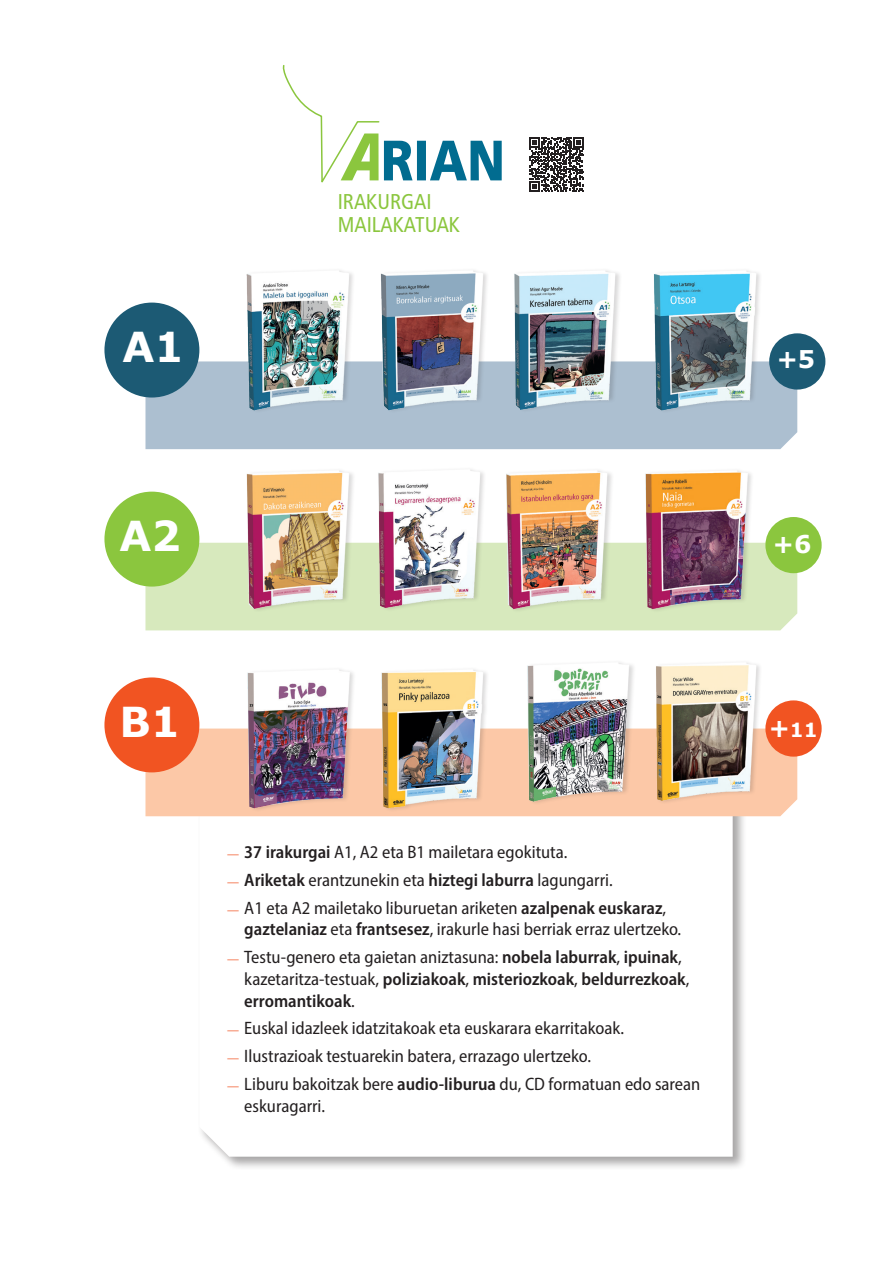
<style>
.page{position:relative;width:893px;height:1263px;background:#fff}
.page>*{position:absolute;margin:0;border:0;box-sizing:border-box;transform-origin:0 0}
.t1{font:700 41.25px "Verdana";color:#fff}
.t2{font:700 24.45px "Verdana";color:#fff}
.t3{font:condensed 21.45px "Frutiger";color:#8bc63e}
.t4{font:700 19.5px "Verdana";color:#fff}
.t5{font:semi-condensed 18px/21.6px "Myriad Pro";color:#231f20}
.t6{font:600 semi-condensed 18px/21.6px "Myriad Pro";color:#231f20}
.s1{font-stretch:condensed;font-size:12px;color:#f15422}
.s2{font-weight:600}
.s3{font-weight:400;font-stretch:condensed;font-size:12px;color:#f15422}
.s4{font-weight:400}
.s5{font-size:24.45px}
</style>
<div class="page">
<div style="left:197px;top:799px;width:550px;height:372px;background:#231f20;opacity:.4"></div>
<svg style="left:199px;top:816px;width:534px;height:341px"></svg>
<div style="left:145px;top:361px;width:652px;height:88px;background:#acbfd0"></div>
<div style="left:145px;top:543px;width:652px;height:87px;background:#d7e9bd"></div>
<div style="left:145px;top:728px;width:652px;height:88px;background:#fcc8a7"></div>
<div style="left:104px;top:303px;width:95px;height:94px;background:#1c5a74;border-radius:50%"></div>
<div style="left:769px;top:333px;width:56px;height:57px;background:#1c5a74;border-radius:50%"></div>
<div style="left:765px;top:517px;width:57px;height:56px;background:#8bc63e;border-radius:50%"></div>
<div style="left:765px;top:700px;width:57px;height:57px;background:#f15422;border-radius:50%"></div>
<div style="left:104px;top:492px;width:95px;height:95px;background:#8bc63e;border-radius:50%"></div>
<div style="left:104px;top:677px;width:95px;height:95px;background:#f15422;border-radius:50%"></div>
<svg style="left:530px;top:137px;width:54px;height:54px"></svg>
<img style="left:240px;top:470px;width:127px;height:147px">
<img style="left:213px;top:270px;width:134px;height:147px">
<img style="left:213px;top:669px;width:134px;height:147px">
<img style="left:344px;top:469px;width:127px;height:147px">
<img style="left:347px;top:270px;width:132px;height:147px">
<img style="left:347px;top:669px;width:155px;height:147px">
<img style="left:471px;top:469px;width:139px;height:148px">
<img style="left:479px;top:270px;width:141px;height:147px">
<img style="left:492px;top:662px;width:128px;height:147px">
<img style="left:610px;top:470px;width:155px;height:147px">
<img style="left:620px;top:270px;width:155px;height:147px">
<img style="left:620px;top:662px;width:155px;height:147px">
<svg style="left:282px;top:65px;width:220px;height:118px"></svg>
<p class="t1" style="left:123px;top:320px;width:63px">A1</p>
<p class="t3" style="left:338px;top:189px;width:96px">IRAKURGAI</p>
<p class="t3" style="left:338px;top:212px;width:124px">MAILAKATUAK</p>
<p class="t1" style="left:120px;top:509px;width:63px">A2</p>
<p class="t1" style="left:120px;top:695px;width:62px">B1</p>
<p class="t5" style="left:227px;top:841px;width:342px"><span class="s1">—</span> <span class="s2">37 irakurgai</span> A1, A2 eta B1 mailetara egokituta.</p>
<p class="t5" style="left:227px;top:869px;width:387px"><span class="s1">—</span> <span class="s2">Ariketak</span> erantzunekin eta <span class="s2">hiztegi laburra</span> lagungarri.</p>
<p class="t5" style="left:244px;top:897px;width:438px;text-indent:-17px"><span class="s1">—</span> A1 eta A2 mailetako liburuetan ariketen <span class="s2">azalpenak euskaraz</span>, <span class="s2">gaztelaniaz</span> eta <span class="s2">frantsesez</span>, irakurle hasi berriak erraz ulertzeko.</p>
<p class="t6" style="left:244px;top:946px;width:447px;text-indent:-17px"><span class="s3">—</span> <span class="s4">Testu-genero eta gaietan aniztasuna:</span> nobela laburrak<span class="s4">,</span> ipuinak<span class="s4">, kazetaritza-testuak,</span> poliziakoak<span class="s4">,</span> misteriozkoak<span class="s4">,</span> beldurrezkoak<span class="s4">, </span>erromantikoak<span class="s4">.</span></p>
<p class="t5" style="left:227px;top:1017px;width:398px"><span class="s1">—</span> Euskal idazleek idatzitakoak eta euskarara ekarritakoak.</p>
<p class="t5" style="left:227px;top:1045px;width:365px"><span class="s1">—</span> Ilustrazioak testuarekin batera, errazago ulertzeko.</p>
<p class="t5" style="left:244px;top:1073px;width:458px;text-indent:-17px"><span class="s1">—</span> Liburu bakoitzak bere <span class="s2">audio-liburua</span> du, CD formatuan edo sarean eskuragarri.</p>
<p class="t2" style="left:777px;top:344px;width:40px">+5</p>
<p class="t2" style="left:773px;top:528px;width:40px">+6</p>
<p class="t4" style="left:769px;top:717px;width:50px"><span class="s5">+</span>11</p>
</div>
